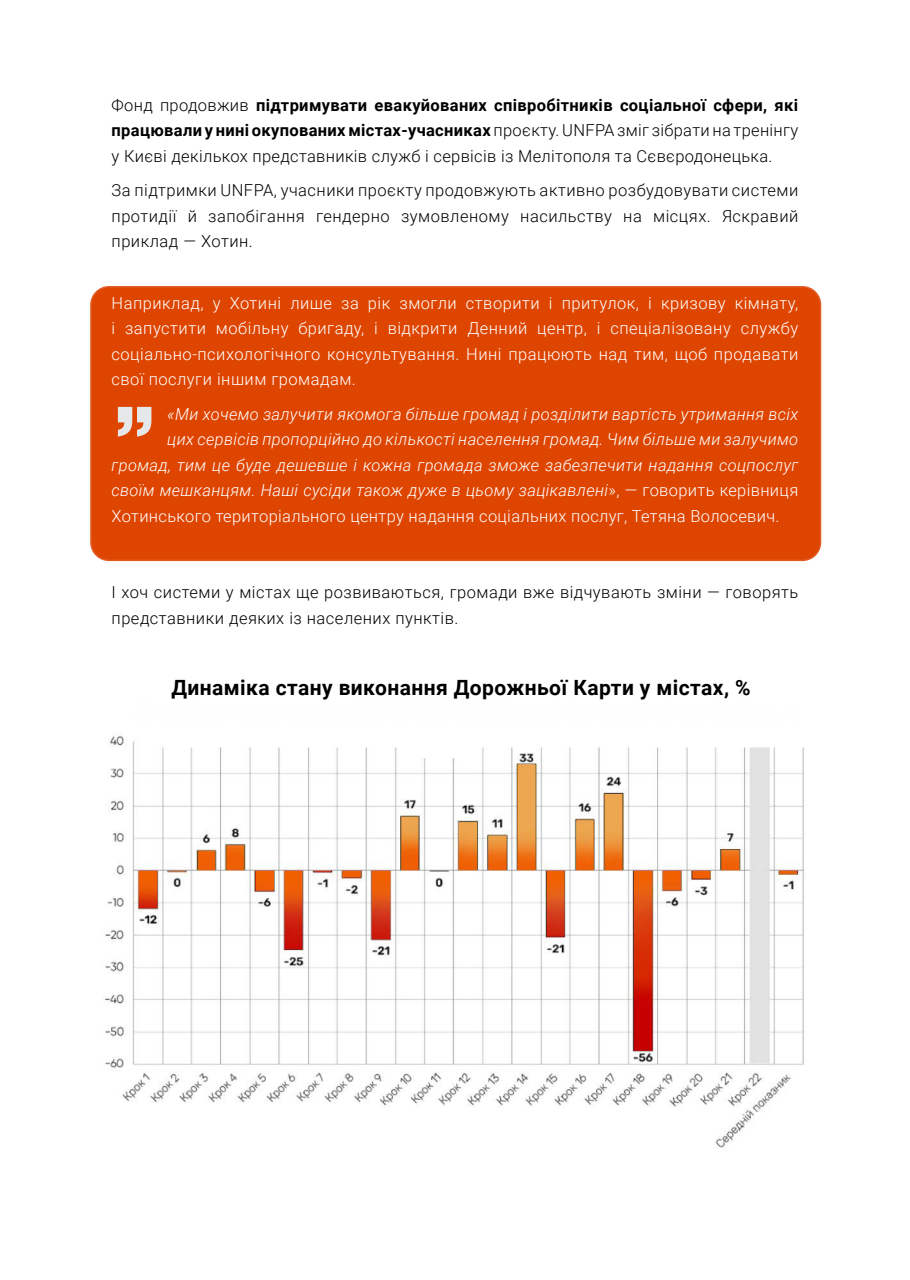
<style>
.page{position:relative;width:910px;height:1280px;background:#fff}
.page>*{position:absolute;margin:0;border:0;box-sizing:border-box;transform-origin:0 0}
.t1{font:700 21px "Roboto";letter-spacing:.02em;color:#000}
.t2{font:300 16.5px/25.5px "Roboto";letter-spacing:.03em;color:#000;text-align:justify}
.t3{font:300 16.5px/25.5px "Roboto";letter-spacing:.02em;color:#fff;text-align:justify}
.t4{font:italic 300 16.5px "Roboto";letter-spacing:.02em;color:#fff}
.s1{font-weight:700}
.s2{font-style:normal}
</style>
<div class="page">
<div style="left:91px;top:287px;width:729px;height:273px;background:#de4500;border-radius:18px"></div>
<div style="left:90px;top:286px;width:731px;height:275px;border:2px solid #e35c26;border-radius:18px"></div>
<svg style="left:118px;top:407px;width:33px;height:30px"></svg>
<img style="left:104px;top:735px;width:700px;height:413px">
<p class="t2" style="left:112px;top:92px;width:688px">Фонд продовжив <span class="s1">підтримувати евакуйованих співробітників соціальної сфери, які працювали у нині окупованих містах-учасниках</span> проєкту. UNFPA зміг зібрати на тренінгу у Києві декількох представників служб і сервісів із Мелітополя та Сєвєродонецька.</p>
<p class="t2" style="left:112px;top:177px;width:688px">За підтримки UNFPA, учасники проєкту продовжують активно розбудовувати системи протидії й запобігання гендерно зумовленому насильству на місцях. Яскравий приклад — Хотин.</p>
<p class="t3" style="left:112px;top:290px;width:688px">Наприклад, у Хотині лише за рік змогли створити і притулок, і кризову кімнату, і запустити мобільну бригаду, і відкрити Денний центр, і спеціалізовану службу соціально-психологічного консультування. Нині працюють над тим, щоб продавати свої послуги іншим громадам.</p>
<p class="t4" style="left:167px;top:402px;width:633px">«Ми хочемо залучити якомога більше громад і розділити вартість утримання всіх</p>
<p class="t4" style="left:167px;top:428px;width:633px">цих сервісів пропорційно до кількості населення громад. Чим більше ми залучимо</p>
<p class="t4" style="left:112px;top:453px;width:688px">громад, тим це буде дешевше і кожна громада зможе забезпечити надання соцпослуг</p>
<p class="t4" style="left:112px;top:479px;width:688px">своїм мешканцям. Наші сусіди також дуже в цьому зацікавлені<span class="s2">», — говорить керівниця</span></p>
<p class="t3" style="left:112px;top:503px;width:669px">Хотинського територіального центру надання соціальних послуг, Тетяна Волосевич.</p>
<p class="t2" style="left:112px;top:579px;width:688px">І хоч системи у містах ще розвиваються, громади вже відчувають зміни — говорять представники деяких із населених пунктів.</p>
<p class="t1" style="left:171px;top:673px;width:581px">Динаміка стану виконання Дорожньої Карти у містах, %</p>
</div>
